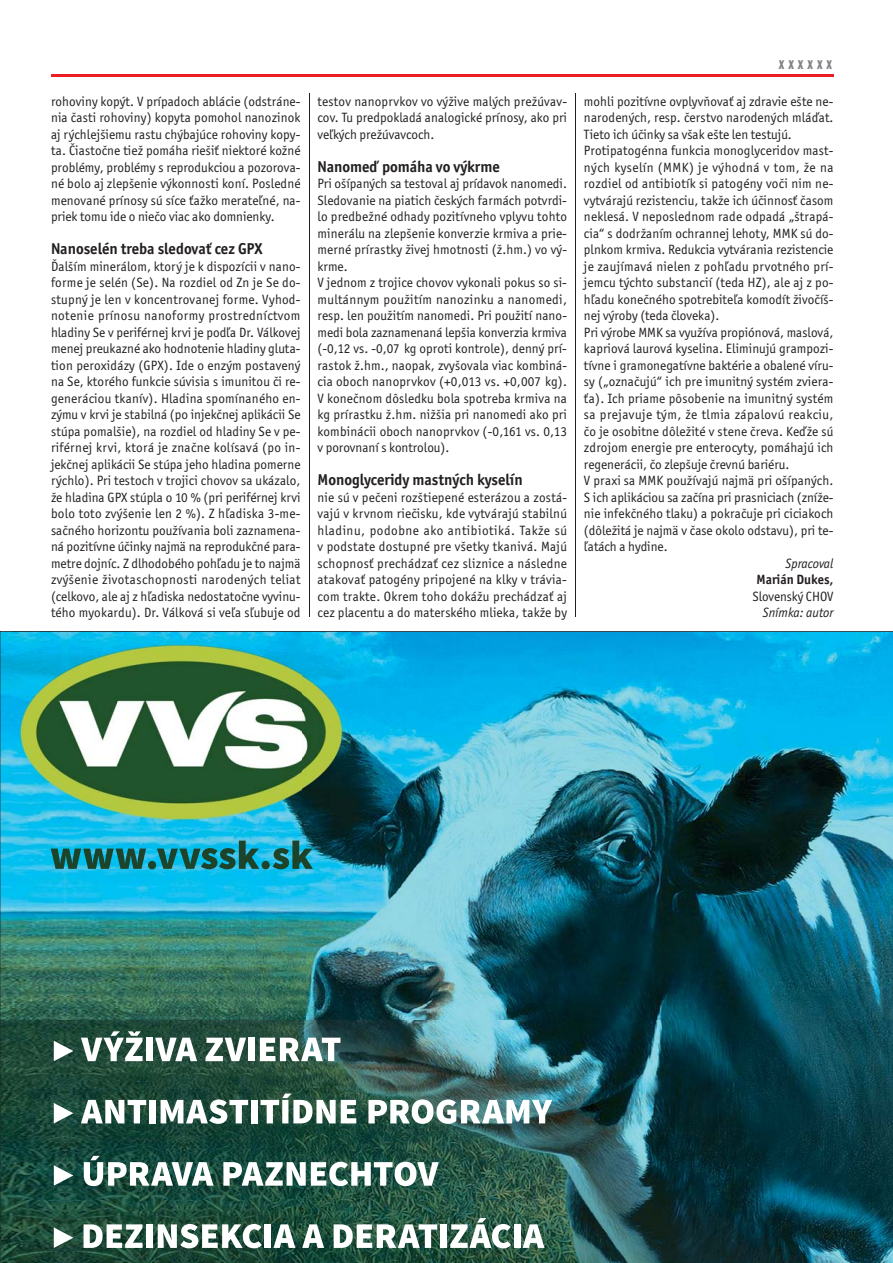
<style>
.page{position:relative;width:893px;height:1263px;background:#fff}
.page>*{position:absolute;margin:0;border:0;box-sizing:border-box;transform-origin:0 0}
.t1{font:700 condensed 16.5px "URW Grotesk TEE";letter-spacing:.25em;color:#808285}
.t2{font:700 15.75px "Officina San Itc TEE";color:#231f20}
.t3{font:13.5px/16.5px "Officina San Itc TEE";letter-spacing:.01em;color:#231f20;text-align:justify}
.t4{font:italic 13.5px "Officina San Itc TEE";color:#231f20}
.t5{font:700 13.5px "Officina San Itc TEE";color:#231f20}
</style>
<div class="page">
<hr style="left:51px;top:74px;width:782px;height:3px;background:#ed1c24">
<hr style="left:309px;top:94px;width:1px;height:523px;background:#231f20">
<hr style="left:575px;top:94px;width:1px;height:523px;background:#231f20">
<img style="left:0;top:631px;width:893px;height:632px">
<p class="t3" style="left:51px;top:93px;width:251px">rohoviny kopýt. V prípadoch ablácie (odstráne&shy;nia časti rohoviny) kopyta pomohol nanozinok aj rýchlejšiemu rastu chýbajúce rohoviny kopy&shy;ta. Čiastočne tiež pomáha riešiť niektoré kožné problémy, problémy s reprodukciou a pozorova&shy;né bolo aj zlepšenie výkonnosti koní. Posledné menované prínosy sú síce ťažko merateľné, na&shy;priek tomu ide o niečo viac ako domnienky.</p>
<p class="t2" style="left:51px;top:241px;width:213px">Nanoselén treba sledovať cez GPX</p>
<p class="t3" style="left:51px;top:258px;width:251px">Ďalším minerálom, ktorý je k dispozícii v nano&shy;forme je selén (Se). Na rozdiel od Zn je Se do&shy;stupný je len v koncentrovanej forme. Vyhod&shy;notenie prínosu nanoformy prostredníctvom hladiny Se v periférnej krvi je podľa Dr. Válkovej menej preukazné ako hodnotenie hladiny gluta&shy;tion peroxidázy (GPX). Ide o enzým postavený na Se, ktorého funkcie súvisia s imunitou či re&shy;generáciou tkanív). Hladina spomínaného en&shy;zýmu v krvi je stabilná (po injekčnej aplikácii Se stúpa pomalšie), na rozdiel od hladiny Se v pe&shy;riférnej krvi, ktorá je značne kolísavá (po in&shy;jekčnej aplikácii Se stúpa jeho hladina pomerne rýchlo). Pri testoch v trojici chovov sa ukázalo, že hladina GPX stúpla o 10 % (pri periférnej krvi bolo toto zvýšenie len 2 %). Z hľadiska 3-me&shy;sačného horizontu používania boli zaznamena&shy;ná pozitívne účinky najmä na reprodukčné para&shy;metre dojníc. Z dlhodobého pohľadu je to najmä zvýšenie životaschopnosti narodených teliat (celkovo, ale aj z hľadiska nedostatočne vyvinu&shy;tého myokardu). Dr. Válková si veľa sľubuje od</p>
<p class="t3" style="left:317px;top:93px;width:251px">testov nanoprvkov vo výžive malých prežúvav&shy;cov. Tu predpokladá analogické prínosy, ako pri veľkých prežúvavcoch.</p>
<p class="t2" style="left:317px;top:159px;width:184px">Nanomeď pomáha vo výkrme</p>
<p class="t3" style="left:317px;top:176px;width:251px;text-align:left">Pri ošípaných sa testoval aj prídavok nanomedi.<br>Sledovanie na piatich českých farmách potvrdi&shy;lo predbežné odhady pozitívneho vplyvu tohto minerálu na zlepšenie konverzie krmiva a prie&shy;merné prírastky živej hmotnosti (ž.hm.) vo vý&shy;krme.<br>V jednom z trojice chovov vykonali pokus so si&shy;multánnym použitím nanozinku a nanomedi, resp. len použitím nanomedi. Pri použití nano&shy;medi bola zaznamenaná lepšia konverzia krmiva (-0,12 vs. -0,07 kg oproti kontrole), denný prí&shy;rastok ž.hm., naopak, zvyšovala viac kombiná&shy;cia oboch nanoprvkov (+0,013 vs. +0,007 kg).<br>V konečnom dôsledku bola spotreba krmiva na kg prírastku ž.hm. nižšia pri nanomedi ako pri kombinácii oboch nanoprvkov (-0,161 vs. 0,13 v porovnaní s kontrolou).</p>
<p class="t2" style="left:317px;top:472px;width:207px">Monoglyceridy mastných kyselín</p>
<p class="t3" style="left:317px;top:489px;width:251px">nie sú v pečeni rozštiepené esterázou a zostá&shy;vajú v krvnom riečisku, kde vytvárajú stabilnú hladinu, podobne ako antibiotiká. Takže sú v podstate dostupné pre všetky tkanivá. Majú schopnosť prechádzať cez sliznice a následne atakovať patogény pripojené na klky v trávia&shy;com trakte. Okrem toho dokážu prechádzať aj cez placentu a do materského mlieka, takže by</p>
<p class="t1" style="left:779px;top:57px;width:55px">xxxxxx</p>
<p class="t3" style="left:584px;top:93px;width:251px;text-align:left">mohli pozitívne ovplyvňovať aj zdravie ešte ne&shy;narodených, resp. čerstvo narodených mláďat.<br>Tieto ich účinky sa však ešte len testujú.<br>Protipatogénna funkcia monoglyceridov mast&shy;ných kyselín (MMK) je výhodná v tom, že na rozdiel od antibiotík si patogény voči nim ne&shy;vytvárajú rezistenciu, takže ich účinnosť časom neklesá. V neposlednom rade odpadá „štrapá&shy;cia“ s dodržaním ochrannej lehoty, MMK sú do&shy;plnkom krmiva. Redukcia vytvárania rezistencie je zaujímavá nielen z pohľadu prvotného prí&shy;jemcu týchto substancií (teda HZ), ale aj z po&shy;hľadu konečného spotrebiteľa komodít živočíš&shy;nej výroby (teda človeka).<br>Pri výrobe MMK sa využíva propiónová, maslová, kapriová laurová kyselina. Eliminujú grampozi&shy;tívne i gramonegatívne baktérie a obalené víru&shy;sy („označujú“ ich pre imunitný systém zviera&shy;ťa). Ich priame pôsobenie na imunitný systém sa prejavuje tým, že tlmia zápalovú reakciu, čo je osobitne dôležité v stene čreva. Keďže sú zdrojom energie pre enterocyty, pomáhajú ich regenerácii, čo zlepšuje črevnú bariéru.<br>V praxi sa MMK používajú najmä pri ošípaných.<br>S ich aplikáciou sa začína pri prasniciach (zníže&shy;nie infekčného tlaku) a pokračuje pri ciciakoch (dôležitá je najmä v čase okolo odstavu), pri te&shy;ľatách a hydine.</p>
<p class="t4" style="left:785px;top:557px;width:49px">Spracoval</p>
<p class="t5" style="left:756px;top:573px;width:78px">Marián Dukes,</p>
<p class="t3" style="left:752px;top:588px;width:83px">Slovenský CHOV</p>
<p class="t4" style="left:763px;top:606px;width:72px">Snímka: autor</p>
</div>
